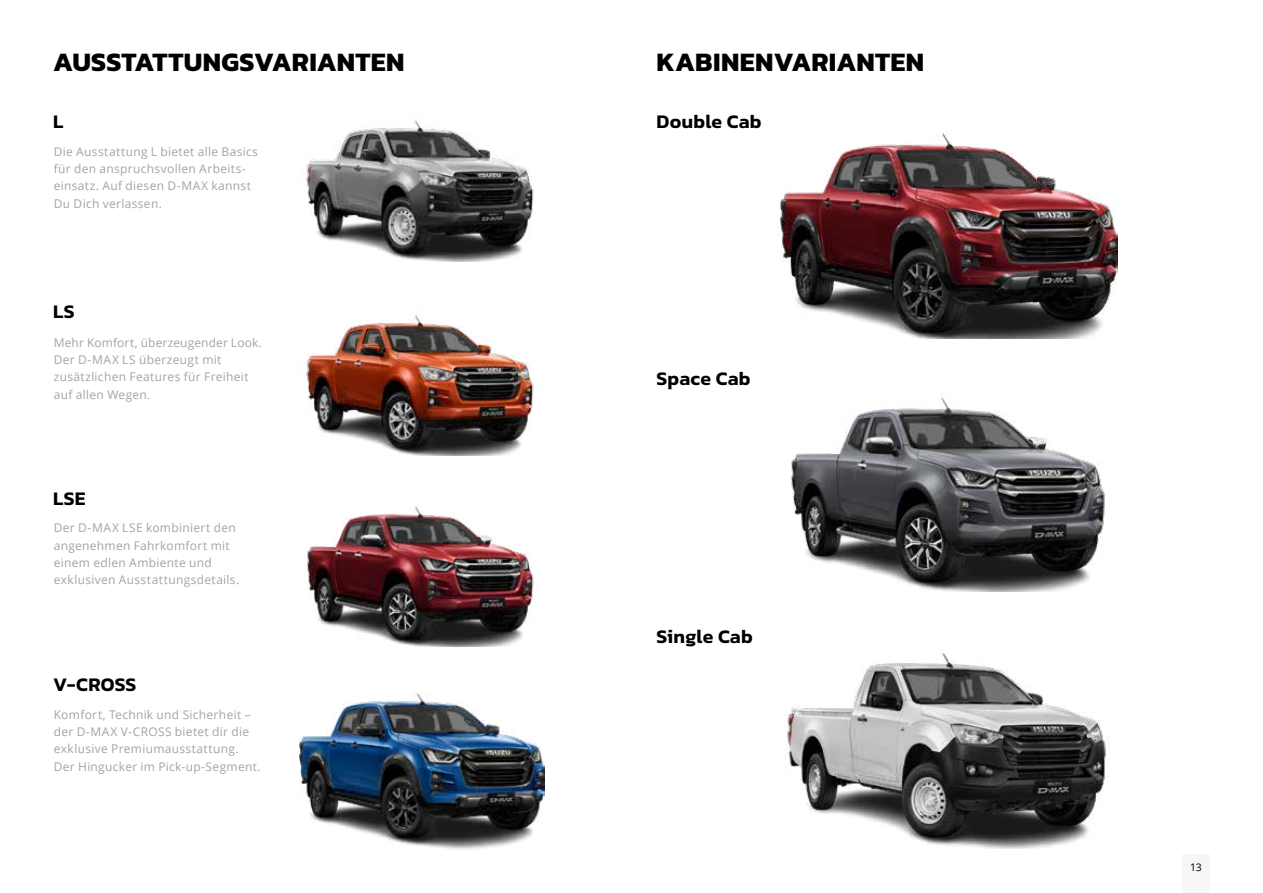
<style>
.page{position:relative;width:1263px;height:893px;background:#fff}
.page>*{position:absolute;margin:0;border:0;box-sizing:border-box;transform-origin:0 0}
.t1{font:700 27px "Kanit";letter-spacing:.01em;color:#000}
.t2{font:600 19.5px "Kanit";letter-spacing:.01em;color:#000}
.t3{font:12px/17.2px "Open Sans";letter-spacing:.025em;color:#a1a5a5}
.t4{font:10.5px "Open Sans";color:#000}
</style>
<div class="page">
<img style="left:306px;top:120px;width:228px;height:141px">
<img style="left:306px;top:315px;width:228px;height:140px">
<img style="left:307px;top:506px;width:227px;height:141px">
<img style="left:299px;top:694px;width:245px;height:155px">
<img style="left:791px;top:397px;width:314px;height:195px">
<img style="left:785px;top:653px;width:324px;height:196px">
<img style="left:780px;top:134px;width:337px;height:204px">
<div style="left:1182px;top:855px;width:28px;height:38px;background:#f6f6f7"></div>
<h1 class="t1" style="left:53px;top:41px;width:353px">AUSSTATTUNGSVARIANTEN</h1>
<h1 class="t1" style="left:656px;top:41px;width:269px">KABINENVARIANTEN</h1>
<h2 class="t2" style="left:53px;top:106px;width:12px">L</h2>
<h2 class="t2" style="left:657px;top:106px;width:107px">Double Cab</h2>
<p class="t3" style="left:54px;top:143px;width:206px">Die Ausstattung L bietet alle Basics für den anspruchsvollen Arbeits&shy;einsatz. Auf diesen D-MAX kannst<br>Du Dich verlassen.</p>
<h2 class="t2" style="left:53px;top:297px;width:23px">LS</h2>
<p class="t3" style="left:54px;top:333px;width:210px">Mehr Komfort, überzeugender Look.<br>Der D-MAX LS überzeugt mit zusätzlichen Features für Freiheit auf allen Wegen.</p>
<h2 class="t2" style="left:53px;top:483px;width:34px">LSE</h2>
<p class="t3" style="left:54px;top:519px;width:187px">Der D-MAX LSE kombiniert den angenehmen Fahrkomfort mit einem edlen Ambiente und exklusiven Ausstattungsdetails.</p>
<h2 class="t2" style="left:53px;top:669px;width:85px">V-CROSS</h2>
<p class="t3" style="left:54px;top:705px;width:208px">Komfort, Technik und Sicherheit – der D-MAX V-CROSS bietet dir die exklusive Premiumausstattung.<br>Der Hingucker im Pick-up-Segment.</p>
<h2 class="t2" style="left:657px;top:364px;width:96px">Space Cab</h2>
<h2 class="t2" style="left:657px;top:621px;width:98px">Single Cab</h2>
<p class="t4" style="left:1190px;top:860px;width:13px">13</p>
</div>
